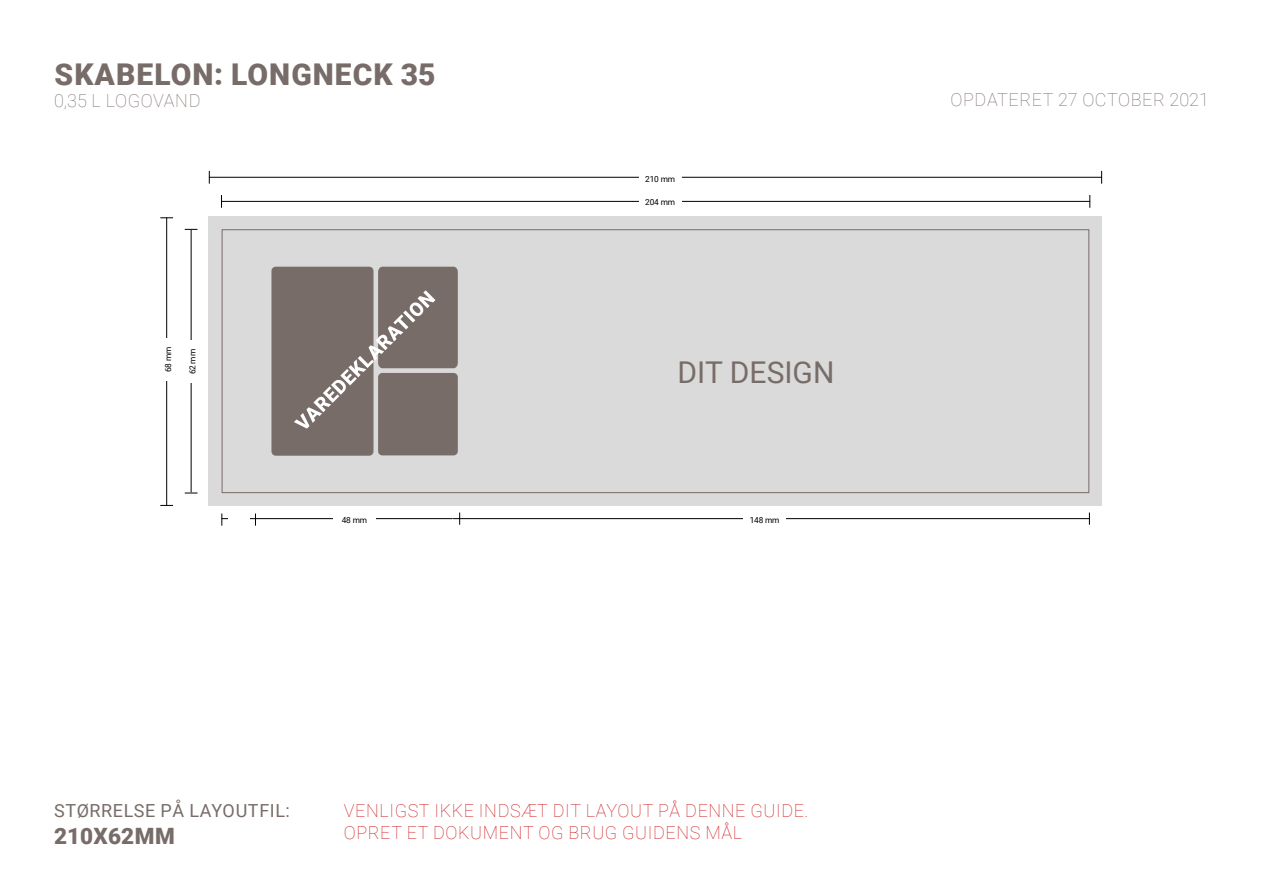
<style>
.page{position:relative;width:1263px;height:893px;background:#fff}
.page>*{position:absolute;margin:0;border:0;box-sizing:border-box;transform-origin:0 0}
.t1{font:900 30px "Roboto";letter-spacing:.035em;color:#776c68}
.t2{font:30px "Roboto";color:#776c68}
.t3{font:900 22.5px "Roboto";letter-spacing:.02em;color:#776c68}
.t4{font:100 18px/21.6px "Roboto";letter-spacing:.035em;color:#cd1719}
.t5{font:100 18px "Roboto";letter-spacing:.035em;color:#776c68}
.t6{font:18px "Roboto";letter-spacing:.035em;color:#776c68}
.t7{font:8.25px "Roboto";letter-spacing:-.02em;color:#000}
</style>
<div class="page">
<hr style="left:166px;top:217px;width:1px;height:289px;background:#000">
<svg style="left:160px;top:505px;width:13px;height:1px"></svg>
<svg style="left:160px;top:217px;width:13px;height:1px"></svg>
<div style="left:158px;top:338px;width:18px;height:43px;background:#fff"></div>
<hr style="left:191px;top:230px;width:1px;height:262px;background:#000">
<svg style="left:185px;top:493px;width:12px;height:1px"></svg>
<svg style="left:185px;top:229px;width:12px;height:1px"></svg>
<div style="left:182px;top:341px;width:18px;height:42px;background:#fff"></div>
<div style="left:209px;top:217px;width:893px;height:289px;background:#dadada"></div>
<hr style="left:209px;top:177px;width:893px;height:1px;background:#000">
<svg style="left:209px;top:171px;width:1px;height:13px"></svg>
<svg style="left:1101px;top:171px;width:1px;height:13px"></svg>
<div style="left:639px;top:168px;width:42px;height:18px;background:#fff"></div>
<hr style="left:221px;top:201px;width:869px;height:1px;background:#000">
<svg style="left:221px;top:195px;width:1px;height:13px"></svg>
<svg style="left:1089px;top:195px;width:1px;height:13px"></svg>
<div style="left:639px;top:191px;width:42px;height:18px;background:#fff"></div>
<hr style="left:453px;top:518px;width:637px;height:1px;background:#000">
<hr style="left:221px;top:518px;width:232px;height:1px;background:#000">
<div style="left:743px;top:510px;width:43px;height:18px;background:#fff"></div>
<div style="left:333px;top:510px;width:43px;height:18px;background:#fff"></div>
<svg style="left:1089px;top:512px;width:1px;height:13px"></svg>
<svg style="left:459px;top:512px;width:1px;height:13px"></svg>
<svg style="left:221px;top:513px;width:1px;height:13px"></svg>
<svg style="left:255px;top:513px;width:1px;height:13px"></svg>
<div style="left:228px;top:515px;width:22px;height:7px;background:#fff"></div>
<div style="left:271px;top:267px;width:102px;height:189px;background:#776c68;border-radius:4px"></div>
<div style="left:378px;top:373px;width:80px;height:82px;background:#776c68;border-radius:4px"></div>
<svg style="left:294px;top:267px;width:164px;height:162px"></svg>
<h1 class="t1" style="left:55px;top:54px;width:382px">SKABELON: LONGNECK 35</h1>
<p class="t5" style="left:54px;top:88px;width:148px">0,35 L LOGOVAND</p>
<p class="t7" style="left:645px;top:173px;width:31px">210 mm</p>
<p class="t7" style="left:645px;top:196px;width:31px">204 mm</p>
<p class="t7" style="left:162px;top:372px;width:27px;rotate:-90deg">68 mm</p>
<p class="t7" style="left:187px;top:374px;width:27px;rotate:-90deg">62 mm</p>
<h1 class="t2" style="left:677px;top:351px;width:159px">DIT DESIGN</h1>
<p class="t7" style="left:342px;top:515px;width:27px">48 mm</p>
<p class="t7" style="left:750px;top:515px;width:31px">148 mm</p>
<p class="t6" style="left:54px;top:798px;width:237px">STØRRELSE PÅ LAYOUTFIL:</p>
<p class="t3" style="left:54px;top:821px;width:122px">210X62MM</p>
<p class="t4" style="left:344px;top:799px;width:466px">VENLIGST IKKE INDSÆT DIT LAYOUT PÅ DENNE GUIDE.<br>OPRET ET DOKUMENT OG BRUG GUIDENS MÅL</p>
<p class="t5" style="left:950px;top:87px;width:260px">OPDATERET 27 OCTO BER 2021</p>
</div>
